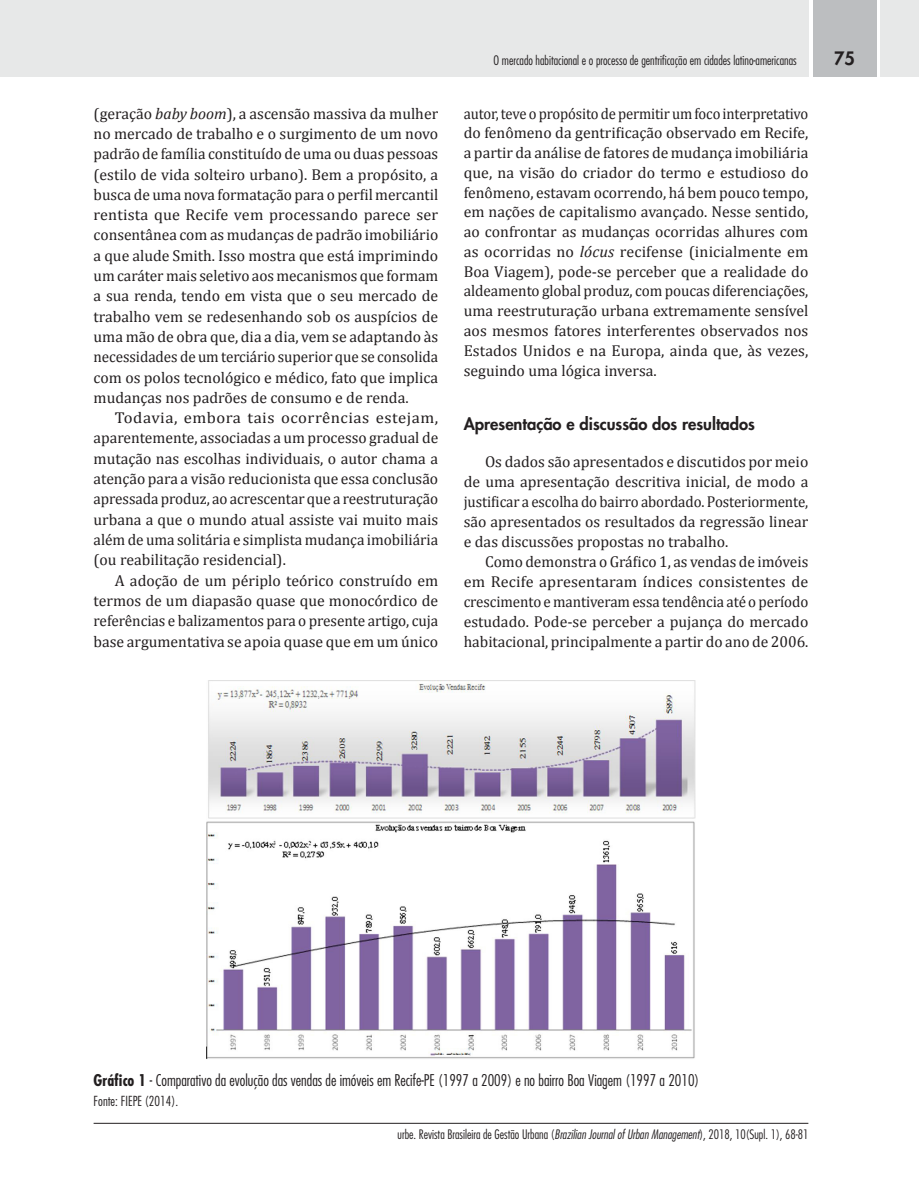
<style>
.page{position:relative;width:919px;height:1191px;background:#fff}
.page>*{position:absolute;margin:0;border:0;box-sizing:border-box;transform-origin:0 0}
.t1{font:800 18px "Futura Std";color:#231f20}
.Heading1{font:800 16.5px "Futura Std";color:#231f20}
.Paragraph{font:15.75px/20.2px "Cambria";color:#231f20;text-align:justify}
.Paragraph-2{font:15.75px/19.8px "Cambria";color:#231f20;text-align:justify;scale:.93 1}
.Paragraph-3{font:15.75px/20.2px "Cambria";color:#231f20;text-align:justify;scale:1.06 1}
.FigureCaption{font:300 condensed 15.75px "Futura Std";color:#231f20}
.FigureSource{font:300 condensed 13.5px "Futura Std";color:#231f20}
.t2{font:300 condensed 12.75px "Futura Std";color:#231f20}
.s1{font-style:italic}
.s2{font-weight:700}
</style>
<div class="page">
<div style="left:0;top:0;width:808px;height:77px;background:#e7e8e8"></div>
<div style="left:812px;top:0;width:64px;height:77px;background:#bcbec0"></div>
<div style="left:880px;top:0;width:38px;height:77px;background:#e7e8e8"></div>
<hr style="left:94px;top:1123px;width:714px;height:1px;background:#231f20">
<img style="left:206px;top:680px;width:489px;height:379px">
<p class="Paragraph" style="left:94px;top:103px;width:346px">(geração <span class="s1">baby boom</span>), a ascensão massiva da mulher no mercado de trabalho e o surgimento de um novo padrão de família constituído de uma ou duas pessoas (estilo de vida solteiro urbano). Bem a propósito, a busca de uma nova formatação para o perfil mercantil rentista que Recife vem processando parece ser consentânea com as mudanças de padrão imobiliário a que alude Smith. Isso mostra que está imprimindo um caráter mais seletivo aos mecanismos que formam a sua renda, tendo em vista que o seu mercado de trabalho vem se redesenhando sob os auspícios de uma mão de obra que, dia a dia, vem se adaptando às necessidades de um terciário superior que se consolida com os polos tecnológico e médico, fato que implica mudanças nos padrões de consumo e de renda.</p>
<p class="Paragraph-3" style="left:94px;top:407px;width:326px;text-indent:21px">Todavia, embora tais ocorrências estejam, aparentemente, associadas a um processo gradual de mutação nas escolhas individuais, o autor chama a atenção para a visão reducionista que essa conclusão apressada produz, ao acrescentar que a reestruturação urbana a que o mundo atual assiste vai muito mais além de uma solitária e simplista mudança imobiliária (ou reabilitação residencial).</p>
<p class="Paragraph" style="left:94px;top:570px;width:346px;text-indent:21px">A adoção de um périplo teórico construído em termos de um diapasão quase que monocórdico de referências e balizamentos para o presente artigo, cuja base argumentativa se apoia quase que em um único</p>
<p class="t2" style="left:493px;top:53px;width:304px">O mercado habitacional e o processo de gentrificação em cidades latino-americanas</p>
<p class="t1" style="left:834px;top:47px;width:22px">75</p>
<p class="Paragraph-2" style="left:463px;top:103px;width:372px">autor, teve o propósito de permitir um foco interpretativo do fenômeno da gentrificação observado em Recife, a partir da análise de fatores de mudança imobiliária que, na visão do criador do termo e estudioso do fenômeno, estavam ocorrendo, há bem pouco tempo, em nações de capitalismo avançado. Nesse sentido, ao confrontar as mudanças ocorridas alhures com as ocorridas no <span class="s1">lócus</span> recifense (inicialmente em Boa Viagem), pode-se perceber que a realidade do aldeamento global produz, com poucas diferenciações, uma reestruturação urbana extremamente sensível aos mesmos fatores interferentes observados nos Estados Unidos e na Europa, ainda que, às vezes, seguindo uma lógica inversa.</p>
<p class="Heading1" style="left:463px;top:414px;width:293px">Apresentação e discussão dos resultados</p>
<p class="Paragraph" style="left:463px;top:452px;width:346px;text-indent:21px">Os dados são apresentados e discutidos por meio de uma apresentação descritiva inicial, de modo a justificar a escolha do bairro abordado. Posteriormente, são apresentados os resultados da regressão linear e das discussões propostas no trabalho.</p>
<p class="Paragraph" style="left:463px;top:551px;width:346px;text-indent:21px">Como demonstra o Gráfico 1, as vendas de imóveis em Recife apresentaram índices consistentes de crescimento e mantiveram essa tendência até o período estudado. Pode-se perceber a pujança do mercado habitacional, principalmente a partir do ano de 2006.</p>
<p class="FigureCaption" style="left:94px;top:1070px;width:607px"><span class="s2">Gráfico 1</span> - Comparativo da evolução das vendas de imóveis em Recife-PE (1997 a 2009) e no bairro Boa Viagem (1997 a 2010)</p>
<p class="FigureSource" style="left:94px;top:1093px;width:86px">Fonte: FIEPE (2014).</p>
<p class="t2" style="left:397px;top:1126px;width:412px">urbe. Revista Brasileira de Gestão Urbana (<span class="s1">Brazilian Journal of Urban Management</span>), 2018, 10(Supl. 1), 68-81</p>
</div>
